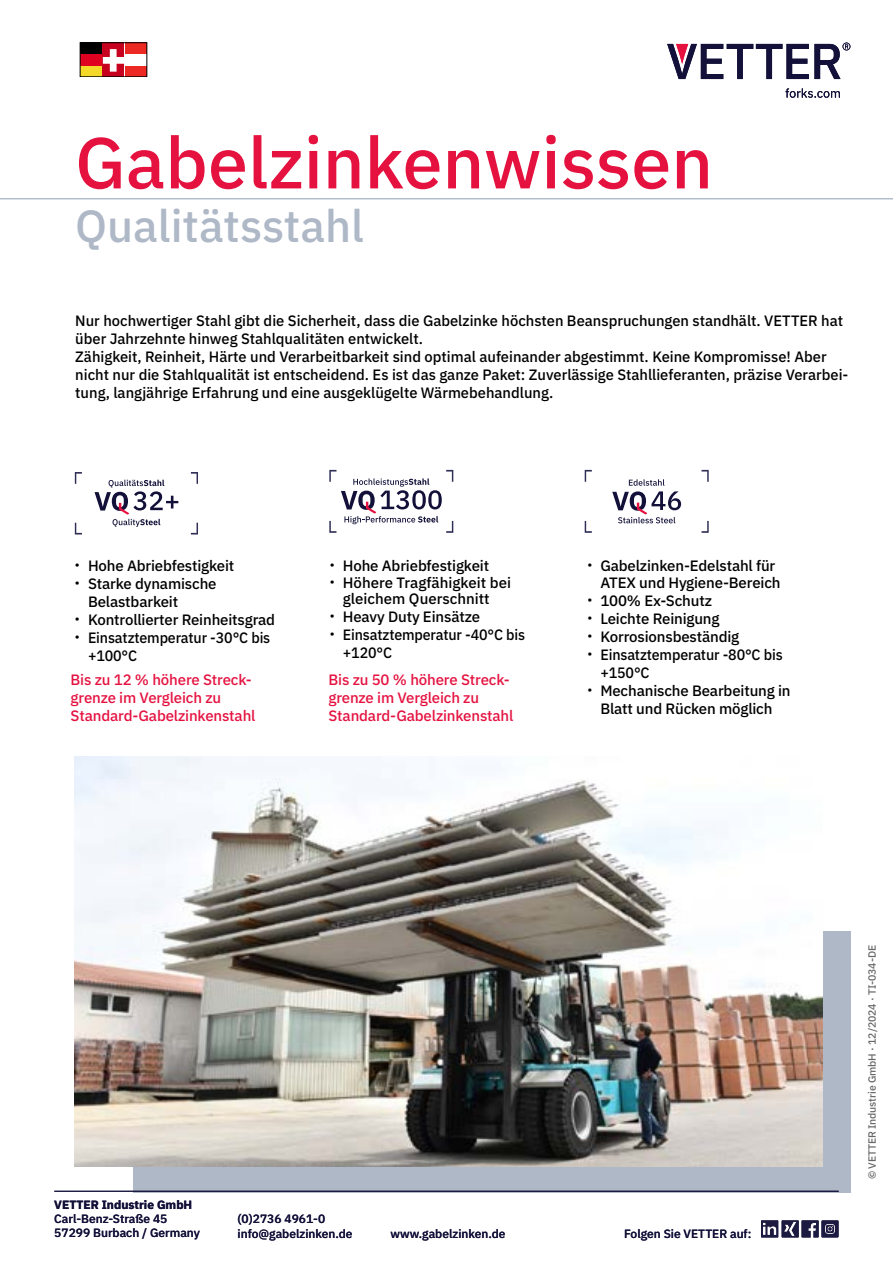
<style>
.page{position:relative;width:893px;height:1263px;background:#fff}
.page>*{position:absolute;margin:0;border:0;box-sizing:border-box;transform-origin:0 0}
.t1{font:500 72px "IBM Plex Sans";color:#e51240}
.t2{font:500 45px "IBM Plex Sans";color:#aeb8c7}
.t3{font:500 15px/18px "IBM Plex Sans";letter-spacing:-.005em;color:#000}
.t4{font:500 15px/18px "IBM Plex Sans";letter-spacing:-.01em;color:#e51240}
.t5{font:500 15px "IBM Plex Sans";letter-spacing:-.005em;color:#000;scale:.95 1}
.t6{font:500 12px/14.4px "IBM Plex Sans";color:#131139}
.t7{font:700 12px "IBM Plex Sans";color:#131139}
.t8{font:500 10.5px "IBM Plex Sans";letter-spacing:-.01em;color:#69666a}
.s1{font-size:19.5px}
</style>
<div class="page">
<hr style="left:0;top:198px;width:893px;height:1px;background:#aeb8c7">
<div style="left:133px;top:931px;width:717px;height:261px;background:#aeb8c7"></div>
<img style="left:75px;top:756px;width:748px;height:411px">
<div style="left:80px;top:43px;width:21px;height:12px;background:#000"></div>
<div style="left:80px;top:55px;width:21px;height:12px;background:#e0001f"></div>
<div style="left:80px;top:67px;width:21px;height:10px;background:#f5d929"></div>
<div style="left:103px;top:43px;width:21px;height:34px;background:#c7001f"></div>
<svg style="left:103px;top:49px;width:21px;height:23px"></svg>
<div style="left:126px;top:43px;width:21px;height:11px;background:#ed2924"></div>
<div style="left:126px;top:66px;width:21px;height:11px;background:#ed2924"></div>
<div style="left:80px;top:43px;width:67px;height:34px;border:1px solid #000"></div>
<svg style="left:75px;top:472px;width:7px;height:12px"></svg>
<svg style="left:191px;top:472px;width:7px;height:12px"></svg>
<svg style="left:191px;top:523px;width:7px;height:11px"></svg>
<svg style="left:75px;top:523px;width:7px;height:11px"></svg>
<svg style="left:95px;top:480px;width:83px;height:47px"></svg>
<svg style="left:585px;top:470px;width:7px;height:12px"></svg>
<svg style="left:701px;top:470px;width:8px;height:12px"></svg>
<svg style="left:701px;top:521px;width:8px;height:12px"></svg>
<svg style="left:585px;top:521px;width:7px;height:12px"></svg>
<svg style="left:612px;top:479px;width:69px;height:44px"></svg>
<svg style="left:329px;top:470px;width:124px;height:63px"></svg>
<svg style="left:667px;top:43px;width:183px;height:36px"></svg>
<svg style="left:785px;top:88px;width:55px;height:10px"></svg>
<hr style="left:54px;top:1191px;width:785px;height:1px;background:#131139">
<svg style="left:761px;top:1220px;width:78px;height:17px"></svg>
<h1 class="t1" style="left:75px;top:107px;width:639px">Gabelzinkenwissen</h1>
<h2 class="t2" style="left:75px;top:191px;width:290px">Qualitätsstahl</h2>
<p class="t3" style="left:75px;top:311px;width:775px">Nur hochwertiger Stahl gibt die Sicherheit, dass die Gabelzinke höchsten Beanspruchungen standhält. VETTER hat über Jahrzehnte hinweg Stahlqualitäten entwickelt.<br>Zähigkeit, Reinheit, Härte und Verarbeitbarkeit sind optimal aufeinander abgestimmt. Keine Kompromisse! Aber nicht nur die Stahlqualität ist entscheidend. Es ist das ganze Paket: Zuverlässige Stahllieferanten, präzise Verarbei&shy;tung, langjährige Erfahrung und eine ausgeklügelte Wärmebehandlung.</p>
<p class="t3" style="left:74px;top:555px;width:162px"><span class="s1">·</span> Hohe Abriebfestigkeit</p>
<p class="t3" style="left:74px;top:573px;width:144px"><span class="s1">·</span> Starke dynamische</p>
<p class="t3" style="left:88px;top:591px;width:92px">Belastbarkeit</p>
<p class="t3" style="left:74px;top:609px;width:203px"><span class="s1">·</span> Kontrollierter Reinheitsgrad</p>
<p class="t5" style="left:74px;top:626px;width:208px"><span class="s1">·</span> Einsatztemperatur -30°C bis</p>
<p class="t5" style="left:88px;top:644px;width:53px">+100°C</p>
<p class="t4" style="left:71px;top:669px;width:186px">Bis zu 12 % höhere Streck&shy;grenze im Vergleich zu<br>Standard-Gabelzinkenstahl</p>
<p class="t3" style="left:329px;top:555px;width:162px"><span class="s1">·</span> Hohe Abriebfestigkeit</p>
<p class="t3" style="left:329px;top:572px;width:184px"><span class="s1">·</span> Höhere Tragfähigkeit bei</p>
<p class="t3" style="left:343px;top:588px;width:148px">gleichem Querschnitt</p>
<p class="t3" style="left:329px;top:606px;width:153px"><span class="s1">·</span> Heavy Duty Einsätze</p>
<p class="t5" style="left:329px;top:623px;width:208px"><span class="s1">·</span> Einsatztemperatur -40°C bis</p>
<p class="t5" style="left:343px;top:641px;width:53px">+120°C</p>
<p class="t4" style="left:328px;top:669px;width:186px">Bis zu 50 % höhere Streck&shy;grenze im Vergleich zu<br>Standard-Gabelzinkenstahl</p>
<p class="t3" style="left:600px;top:556px;width:182px;line-height:16.5px;text-indent:-14px"><span class="s1">·</span> Gabelzinken-Edelstahl für<br>ATEX und Hygiene-Bereich</p>
<p class="t3" style="left:586px;top:590px;width:127px"><span class="s1">·</span> 100% Ex-Schutz</p>
<p class="t3" style="left:586px;top:608px;width:135px"><span class="s1">·</span> Leichte Reinigung</p>
<p class="t3" style="left:586px;top:626px;width:154px"><span class="s1">·</span> Korrosionsbeständig</p>
<p class="t5" style="left:586px;top:642px;width:208px"><span class="s1">·</span> Einsatztemperatur -80°C bis</p>
<p class="t5" style="left:600px;top:660px;width:53px">+150°C</p>
<p class="t3" style="left:586px;top:680px;width:206px"><span class="s1">·</span> Mechanische Bearbeitung in</p>
<p class="t3" style="left:600px;top:698px;width:174px">Blatt und Rücken möglich</p>
<p class="t7" style="left:54px;top:1195px;width:140px">VETTER Industrie GmbH</p>
<p class="t6" style="left:54px;top:1210px;width:147px">Carl-Benz-Straße 45<br>57299 Burbach / Germany</p>
<p class="t6" style="left:238px;top:1211px;width:116px">(0)2736 4961-0 info@gabelzinken.de</p>
<p class="t6" style="left:390px;top:1225px;width:116px">www.gabelzinken.de</p>
<p class="t6" style="left:624px;top:1225px;width:129px">Folgen Sie VETTER auf:</p>
<p class="t8" style="left:864px;top:1179px;width:236px;rotate:-90deg">© VETTER Industrie GmbH · 12/2024 · TI-034-DE</p>
</div>
